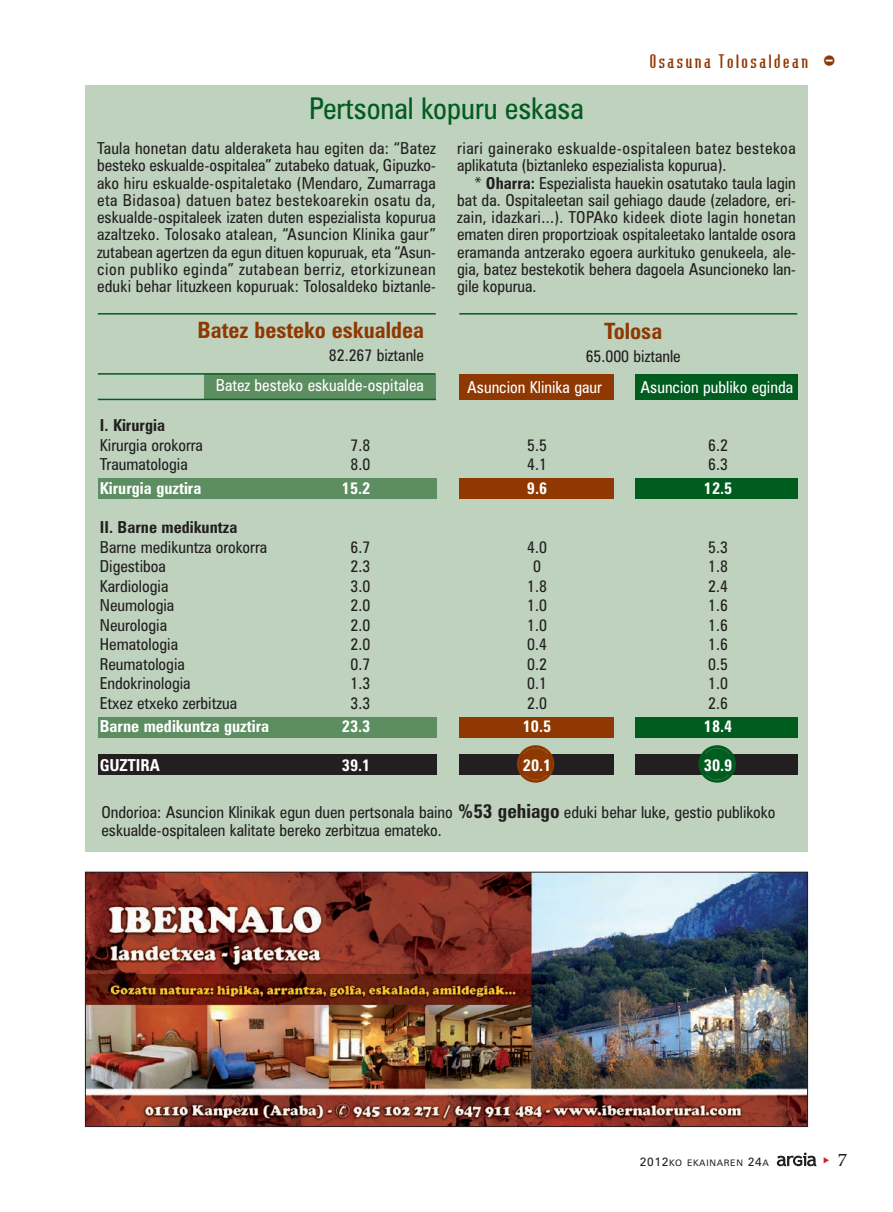
<style>
.page{position:relative;width:893px;height:1212px;background:#fff}
.page>*{position:absolute;margin:0;border:0;box-sizing:border-box;transform-origin:0 0}
.t1{font:condensed 30px "Zurich BT";color:#015c20}
.t2{font:30px "Bodiac";color:#8f3801}
.t3{font:700 condensed 22.5px "Zurich BT";color:#8f3801}
.t4{font:19.5px "Memoir";color:#231f20}
.t5{font:18px "Bodiac";letter-spacing:.145em;color:#8f3801}
.t6{font:condensed 16.5px/17.2px "Zurich BT";color:#231f20;text-align:justify}
.t7{font:condensed 16.5px/17.2px "Zurich BT";letter-spacing:.02em;color:#231f20}
.t8{font:700 condensed 16.5px "Zurich BT";color:#fff}
.t9{font:condensed 16.5px "Zurich BT";color:#fff}
.t10{font:700 condensed 16.5px "Zurich BT";color:#231f20}
.t11{font:9px "Zurich BT";letter-spacing:.075em;color:#231f20}
.s1{font-weight:700}
.s2{font-weight:700;font-size:19.5px}
.s3{font-size:12px}
</style>
<div class="page">
<svg style="left:777px;top:1152px;width:39px;height:14px"></svg>
<img style="left:87px;top:874px;width:719px;height:251px">
<div style="left:85px;top:872px;width:723px;height:255px;border:1px solid #231f20"></div>
<div style="left:85px;top:85px;width:723px;height:767px;background:#bed2be"></div>
<div style="left:204px;top:374px;width:232px;height:25px;background:#5d8e61"></div>
<div style="left:98px;top:478px;width:339px;height:20px;background:#5d8e61"></div>
<div style="left:635px;top:478px;width:163px;height:20px;background:#015c20"></div>
<div style="left:459px;top:478px;width:154px;height:20px;background:#8f3801"></div>
<div style="left:635px;top:717px;width:163px;height:20px;background:#015c20"></div>
<div style="left:459px;top:717px;width:154px;height:20px;background:#8f3801"></div>
<div style="left:459px;top:754px;width:154px;height:21px;background:#231f20"></div>
<div style="left:635px;top:754px;width:163px;height:21px;background:#231f20"></div>
<div style="left:98px;top:717px;width:339px;height:20px;background:#5d8e61"></div>
<div style="left:98px;top:754px;width:339px;height:21px;background:#231f20"></div>
<hr style="left:98px;top:313px;width:338px;height:2px;background:#015c20">
<hr style="left:98px;top:373px;width:337px;height:2px;background:#015c20">
<hr style="left:98px;top:399px;width:338px;height:1px;background:#015c20">
<div style="left:459px;top:374px;width:154px;height:25px;background:#8f3801"></div>
<div style="left:635px;top:374px;width:163px;height:25px;background:#015c20"></div>
<hr style="left:459px;top:313px;width:338px;height:2px;background:#015c20">
<svg style="left:517px;top:745px;width:37px;height:38px"></svg>
<svg style="left:698px;top:745px;width:38px;height:38px"></svg>
<h1 class="t1" style="left:309px;top:97px;width:276px">Pertsonal kopuru eskasa</h1>
<p class="t5" style="left:650px;top:54px;width:160px">Osasuna Tolosaldean</p>
<p class="t6" style="left:97px;top:141px;width:340px">Taula honetan datu alderaketa hau egiten da: “Batez besteko eskualde-ospitalea” zutabeko datuak, Gipuzko&shy;ako hiru eskualde-ospitaletako (Mendaro, Zumarraga eta Bidasoa) datuen batez bestekoarekin osatu da, eskualde-ospitaleek izaten duten espezialista kopurua azaltzeko. Tolosako atalean, “Asuncion Klinika gaur” zutabean agertzen da egun dituen kopuruak, eta “Asun&shy;cion publiko eginda” zutabean berriz, etorkizunean eduki behar lituzkeen kopuruak: Tolosaldeko biztanle-</p>
<p class="t7" style="left:457px;top:141px;width:340px">riari gainerako eskualde-ospitaleen batez bestekoa aplikatuta (biztanleko espezialista kopurua).</p>
<p class="t6" style="left:457px;top:176px;width:340px;text-indent:17px">* <span class="s1">Oharra:</span> Espezialista hauekin osatutako taula lagin bat da. Ospitaleetan sail gehiago daude (zeladore, eri&shy;zain, idazkari...). TOPAko kideek diote lagin honetan ematen diren proportzioak ospitaleetako lantalde osora eramanda antzerako egoera aurkituko genukeela, ale&shy;gia, batez bestekotik behera dagoela Asuncioneko lan&shy;gile kopurua.</p>
<h2 class="t3" style="left:198px;top:322px;width:228px">Batez besteko eskualdea</h2>
<p class="t6" style="left:329px;top:348px;width:97px">82.267 biztanle</p>
<p class="t9" style="left:216px;top:380px;width:210px">Batez besteko eskualde-ospitalea</p>
<h2 class="t3" style="left:604px;top:323px;width:60px">Tolosa</h2>
<p class="t6" style="left:586px;top:349px;width:97px">65.000 biztanle</p>
<p class="t9" style="left:467px;top:381px;width:136px">Asuncion Klinika gaur</p>
<p class="t9" style="left:641px;top:381px;width:154px">Asuncion publiko eginda</p>
<p class="t10" style="left:100px;top:419px;width:67px">I. Kirurgia</p>
<p class="t6" style="left:100px;top:438px;width:105px">Kirurgia orokorra</p>
<p class="t6" style="left:351px;top:438px;width:21px">7.8</p>
<p class="t6" style="left:527px;top:438px;width:21px">5.5</p>
<p class="t6" style="left:708px;top:438px;width:21px">6.2</p>
<p class="t6" style="left:100px;top:457px;width:89px">Traumatologia</p>
<p class="t6" style="left:351px;top:457px;width:21px">8.0</p>
<p class="t6" style="left:527px;top:457px;width:21px">4.1</p>
<p class="t6" style="left:708px;top:457px;width:21px">6.3</p>
<p class="t8" style="left:100px;top:482px;width:103px">Kirurgia guztira</p>
<p class="t8" style="left:342px;top:482px;width:30px">15.2</p>
<p class="t8" style="left:527px;top:482px;width:22px">9.6</p>
<p class="t8" style="left:704px;top:482px;width:30px">12.5</p>
<p class="t10" style="left:100px;top:521px;width:139px">II. Barne medikuntza</p>
<p class="t6" style="left:100px;top:540px;width:169px">Barne medikuntza orokorra</p>
<p class="t6" style="left:351px;top:540px;width:21px">6.7</p>
<p class="t6" style="left:527px;top:540px;width:21px">4.0</p>
<p class="t6" style="left:708px;top:540px;width:21px">5.3</p>
<p class="t6" style="left:100px;top:559px;width:67px">Digestiboa</p>
<p class="t6" style="left:351px;top:559px;width:21px">2.3</p>
<p class="t6" style="left:533px;top:559px;width:9px">0</p>
<p class="t6" style="left:708px;top:559px;width:21px">1.8</p>
<p class="t6" style="left:100px;top:579px;width:70px">Kardiologia</p>
<p class="t6" style="left:351px;top:579px;width:21px">3.0</p>
<p class="t6" style="left:527px;top:579px;width:21px">1.8</p>
<p class="t6" style="left:708px;top:579px;width:21px">2.4</p>
<p class="t6" style="left:100px;top:598px;width:76px">Neumologia</p>
<p class="t6" style="left:351px;top:598px;width:21px">2.0</p>
<p class="t6" style="left:527px;top:598px;width:21px">1.0</p>
<p class="t6" style="left:708px;top:598px;width:21px">1.6</p>
<p class="t6" style="left:100px;top:618px;width:69px">Neurologia</p>
<p class="t6" style="left:351px;top:618px;width:21px">2.0</p>
<p class="t6" style="left:527px;top:618px;width:21px">1.0</p>
<p class="t6" style="left:708px;top:618px;width:21px">1.6</p>
<p class="t6" style="left:100px;top:637px;width:80px">Hematologia</p>
<p class="t6" style="left:351px;top:637px;width:21px">2.0</p>
<p class="t6" style="left:527px;top:637px;width:21px">0.4</p>
<p class="t6" style="left:708px;top:637px;width:21px">1.6</p>
<p class="t6" style="left:100px;top:657px;width:87px">Reumatologia</p>
<p class="t6" style="left:351px;top:657px;width:21px">0.7</p>
<p class="t6" style="left:527px;top:657px;width:21px">0.2</p>
<p class="t6" style="left:708px;top:657px;width:21px">0.5</p>
<p class="t6" style="left:100px;top:676px;width:92px">Endokrinologia</p>
<p class="t6" style="left:351px;top:676px;width:21px">1.3</p>
<p class="t6" style="left:527px;top:676px;width:21px">0.1</p>
<p class="t6" style="left:708px;top:676px;width:21px">1.0</p>
<p class="t6" style="left:100px;top:696px;width:139px">Etxez etxeko zerbitzua</p>
<p class="t6" style="left:351px;top:696px;width:21px">3.3</p>
<p class="t6" style="left:527px;top:696px;width:21px">2.0</p>
<p class="t6" style="left:708px;top:696px;width:21px">2.6</p>
<p class="t8" style="left:100px;top:720px;width:171px">Barne medikuntza guztira</p>
<p class="t8" style="left:342px;top:720px;width:30px">23.3</p>
<p class="t8" style="left:523px;top:720px;width:30px">10.5</p>
<p class="t8" style="left:704px;top:720px;width:30px">18.4</p>
<p class="t8" style="left:100px;top:759px;width:61px">GUZTIRA</p>
<p class="t8" style="left:342px;top:759px;width:30px">39.1</p>
<p class="t8" style="left:523px;top:759px;width:30px">20.1</p>
<p class="t8" style="left:704px;top:759px;width:30px">30.9</p>
<p class="t6" style="left:102px;top:805px;width:675px">Ondorioa: Asuncion Klinikak egun duen pertsonala baino <span class="s2">%53 gehiago</span> eduki behar luke, gestio publikoko eskualde-ospitaleen kalitate bereko zerbitzua emateko.</p>
<h1 class="t2" style="left:822px;top:49px;width:15px">-</h1>
<p class="t11" style="left:640px;top:1160px;width:131px"><span class="s3">2012</span>KO EKAINAREN <span class="s3">24</span>A</p>
<p class="t4" style="left:837px;top:1151px;width:12px">7</p>
</div>
